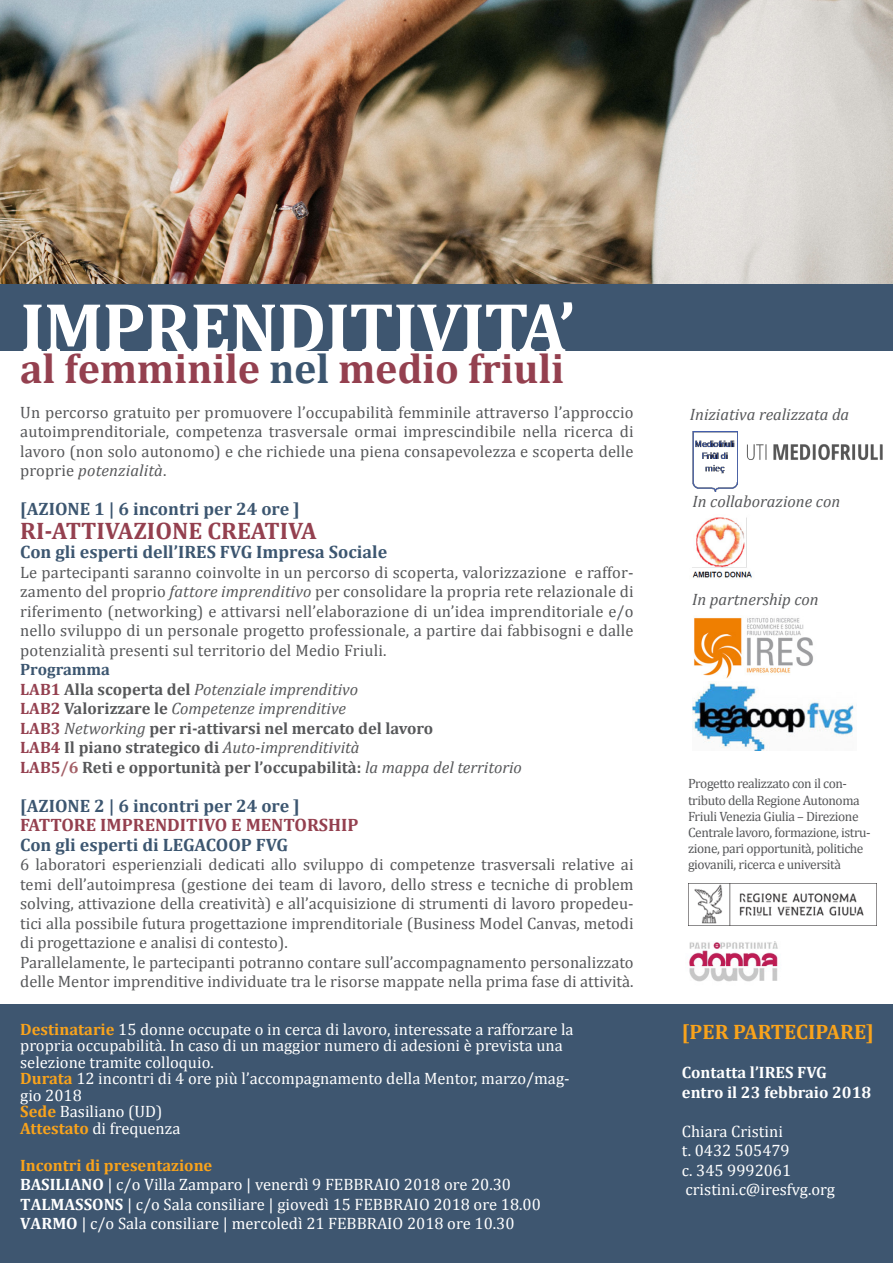
<style>
.page{position:relative;width:893px;height:1263px;background:#fff}
.page>*{position:absolute;margin:0;border:0;box-sizing:border-box;transform-origin:0 0}
.t1{font:700 70.5px "Cambria";letter-spacing:-.015em;color:#fff}
.t2{font:700 42px "Cambria";letter-spacing:-.005em;color:#94404f}
.t3{font:700 24px "Cambria";color:#94404f}
.t4{font:700 21px "Cambria";color:#f9a31b}
.t5{font:700 18px "Cambria";color:#3c5670}
.t6{font:700 18px "Cambria";color:#94404f}
.t7{font:16.5px/19.5px "Cambria";color:#57585a;text-align:justify}
.t8{font:16.5px/16.5px "Cambria";color:#fff}
.t9{font:700 16.5px "Cambria";color:#57585a}
.t10{font:italic 16.5px "Cambria";color:#57585a}
.t11{font:700 16.5px "Cambria";color:#fff}
.t12{font:700 16.5px "Cambria";color:#3c5670}
.t13{font:13.5px/16.2px "Cambria";letter-spacing:-.03em;color:#57585a}
.s1{color:#3c5670}
.s2{font-style:italic}
.s3{font-weight:700;font-style:normal;color:#94404f}
.s4{font-weight:700;font-style:normal}
.s5{color:#94404f}
.s6{font-weight:400;font-style:italic}
.s7{color:#a35f66}
.s8{font-weight:700;color:#f9a31b}
.s9{font-weight:700}
</style>
<div class="page">
<div style="left:0;top:1004px;width:893px;height:259px;background:#3e5670"></div>
<img style="left:0;top:0;width:893px;height:284px">
<div style="left:0;top:284px;width:893px;height:67px;background:#3e5670"></div>
<img style="left:694px;top:617px;width:119px;height:61px">
<img style="left:694px;top:884px;width:170px;height:41px">
<img style="left:692px;top:517px;width:60px;height:61px">
<img style="left:692px;top:681px;width:162px;height:69px">
<img style="left:689px;top:941px;width:89px;height:41px">
<img style="left:746px;top:444px;width:137px;height:16px">
<img style="left:693px;top:432px;width:44px;height:60px">
<p class="t1" style="left:20px;top:278px;width:557px">IMPRENDITIVITA’</p>
<p class="t2" style="left:20px;top:339px;width:546px">al femminile <span class="s1">nel</span> medio friuli</p>
<p class="t7" style="left:20px;top:402px;width:615px">Un percorso gratuito per promuovere l’occupabilità femminile attraverso l’approccio autoimprenditoriale, competenza trasversale ormai imprescindibile nella ricerca di lavoro (non solo autonomo) e che richiede una piena consapevolezza e scoperta delle proprie <span class="s2">potenzialità</span>.</p>
<p class="t5" style="left:20px;top:496px;width:281px">[AZIONE 1 | 6 incontri per 24 ore ]</p>
<p class="t3" style="left:20px;top:514px;width:298px">RI-ATTIVAZIONE CREATIVA</p>
<p class="t5" style="left:20px;top:539px;width:369px">Con gli esperti dell’IRES FVG Impresa Sociale</p>
<p class="t7" style="left:20px;top:562px;width:615px">Le partecipanti saranno coinvolte in un percorso di scoperta, valorizzazione e raffor&shy;zamento del proprio <span class="s2">fattore imprenditivo</span> per consolidare la propria rete relazionale di riferimento (networking) e attivarsi nell’elaborazione di un’idea imprenditoriale e/o nello sviluppo di un personale progetto professionale, a partire dai fabbisogni e dalle potenzialità presenti sul territorio del Medio Friuli.</p>
<p class="t12" style="left:20px;top:658px;width:91px">Programma</p>
<p class="t10" style="left:20px;top:678px;width:339px"><span class="s3">LAB1</span> <span class="s4">Alla scoperta del</span> Potenziale imprenditivo</p>
<p class="t10" style="left:20px;top:697px;width:327px"><span class="s3">LAB2</span> <span class="s4">Valorizzare le</span> Competenze imprenditive</p>
<p class="t9" style="left:20px;top:717px;width:415px"><span class="s5">LAB3</span> <span class="s6">Networking</span> per ri-attivarsi nel mercato del lavoro</p>
<p class="t9" style="left:20px;top:736px;width:341px"><span class="s5">LAB4</span> Il piano strategico di <span class="s6">Auto-imprenditività</span></p>
<p class="t9" style="left:20px;top:756px;width:503px"><span class="s5">LAB5</span><span class="s7">/6</span> Reti e opportunità per l’occupabilità: <span class="s6">la mappa del territorio</span></p>
<p class="t5" style="left:20px;top:793px;width:281px">[AZIONE 2 | 6 incontri per 24 ore ]</p>
<p class="t6" style="left:20px;top:812px;width:340px">FATTORE IMPRENDITIVO E MENTORSHIP</p>
<p class="t5" style="left:20px;top:832px;width:270px">Con gli esperti di LEGACOOP FVG</p>
<p class="t7" style="left:20px;top:855px;width:615px">6 laboratori esperienziali dedicati allo sviluppo di competenze trasversali relative ai temi dell’autoimpresa (gestione dei team di lavoro, dello stress e tecniche di problem solving, attivazione della creatività) e all’acquisizione di strumenti di lavoro propedeu&shy;tici alla possibile futura progettazione imprenditoriale (Business Model Canvas, metodi di progettazione e analisi di contesto).</p>
<p class="t7" style="left:20px;top:952px;width:615px">Parallelamente, le partecipanti potranno contare sull’accompagnamento personalizzato delle Mentor imprenditive individuate tra le risorse mappate nella prima fase di attività.</p>
<p class="t8" style="left:20px;top:1020px;width:555px"><span class="s8">Destinatarie</span> 15 donne occupate o in cerca di lavoro, interessate a rafforzare la propria occupabilità. In caso di un maggior numero di adesioni è prevista una selezione tramite colloquio.</p>
<p class="t8" style="left:20px;top:1070px;width:551px"><span class="s8">Durata</span> 12 incontri di 4 ore più l’accompagnamento della Mentor, marzo/mag&shy;gio 2018</p>
<p class="t8" style="left:20px;top:1103px;width:144px"><span class="s8">Sede</span> Basiliano (UD)</p>
<p class="t8" style="left:20px;top:1119px;width:162px"><span class="s8">Attestato</span> di frequenza</p>
<p class="t8" style="left:20px;top:1155px;width:522px;line-height:19.5px"><span class="s8">Incontri di presentazione<br></span><span class="s9">BASILIANO</span> | c/o Villa Zamparo | venerdì 9 FEBBRAIO 2018 ore 20.30<br><span class="s9">TALMASSONS</span> | c/o Sala consiliare | giovedì 15 FEBBRAIO 2018 ore 18.00<br><span class="s9">VARMO</span> | c/o Sala consiliare | mercoledì 21 FEBBRAIO 2018 ore 10.30</p>
<p class="t10" style="left:690px;top:403px;width:161px">Iniziativa realizzata da</p>
<p class="t10" style="left:692px;top:490px;width:149px">In collaborazione con</p>
<p class="t10" style="left:692px;top:587px;width:128px">In partnership con</p>
<p class="t13" style="left:688px;top:775px;width:184px">Progetto realizzato con il con&shy;tributo della Regione Autonoma Friuli Venezia Giulia – Direzione Centrale lavoro, formazione, istru&shy;zione, pari opportunità, politiche giovanili, ricerca e università</p>
<p class="t4" style="left:682px;top:1017px;width:194px">[PER PARTECIPARE]</p>
<p class="t11" style="left:682px;top:1061px;width:147px">Contatta l’IRES FVG</p>
<p class="t11" style="left:682px;top:1080px;width:191px">entro il 23 febbraio 2018</p>
<p class="t8" style="left:682px;top:1123px;width:103px">Chiara Cristini</p>
<p class="t8" style="left:682px;top:1142px;width:109px">t. 0432 505479</p>
<p class="t8" style="left:682px;top:1162px;width:111px">c. 345 9992061</p>
<p class="t8" style="left:685px;top:1181px;width:151px">cristini.c@iresfvg.org</p>
</div>
